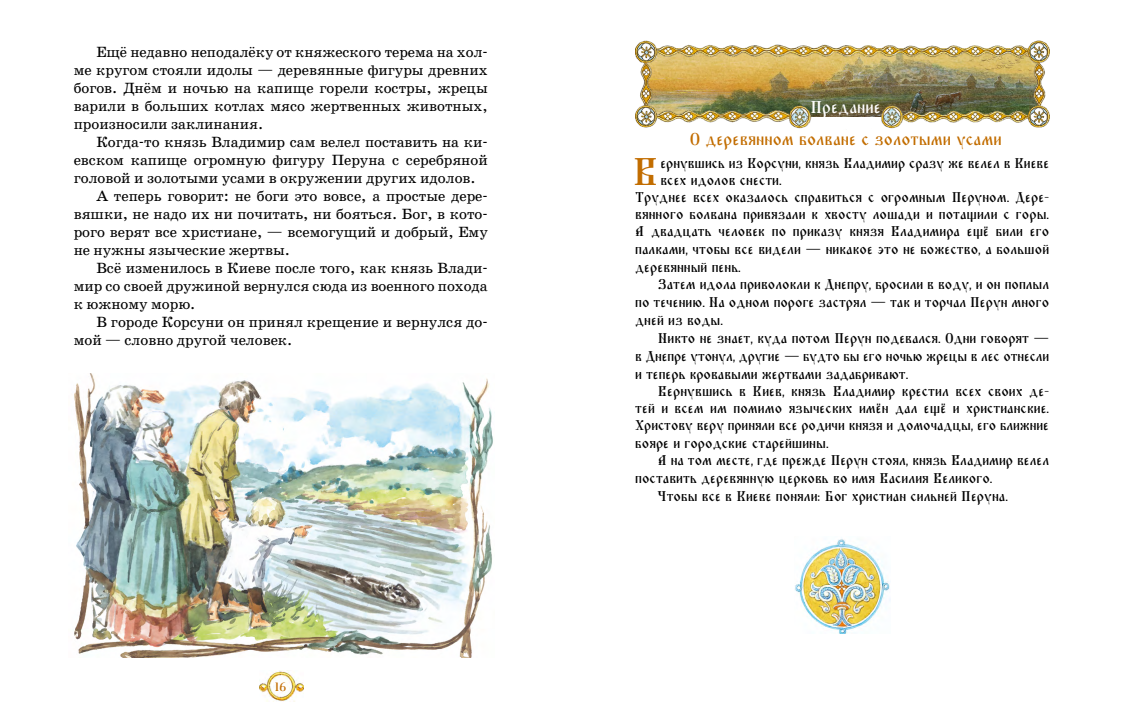
<style>
.page{position:relative;width:1123px;height:723px;background:#fff}
.page>*{position:absolute;margin:0;border:0;box-sizing:border-box;transform-origin:0 0}
._1-er_Predanie{font:38.3px "Triod Postnaja";color:#c26d00}
.Zag2{font:17px/32px "Triod Postnaja";color:#c26d00;text-align:center}
.Txt{font:15px/18px "School Book C";color:#000;text-align:justify}
.Txt-2{font:14px/18px "Triod Postnaja";color:#000;text-align:justify}
._1-er_Predanie-2{font:14px/17px "Triod Postnaja";letter-spacing:-.005em;color:#000}
.t1{font:12px "Triod Postnaja";color:#c26d00}
.s1{color:#fff}
.s2{font-family:"School Book C";font-size:15px}
</style>
<div class="page">
<img style="left:260px;top:671px;width:43px;height:31px">
<img style="left:74px;top:373px;width:419px;height:284px">
<img style="left:635px;top:40px;width:414px;height:89px">
<img style="left:794px;top:539px;width:96px;height:94px">
<p class="Txt" style="left:74px;top:43px;width:415px;text-indent:23px">Ещё недавно неподалёку от княжеского терема на хол&shy;ме кругом стояли идолы — деревянные фигуры древних богов. Днём и ночью на капище горели костры, жрецы варили в больших котлах мясо жертвенных животных, произносили заклинания.</p>
<p class="Txt" style="left:74px;top:133px;width:415px;text-indent:23px">Когда-то князь Владимир сам велел поставить на ки&shy;евском капище огромную фигуру Перуна с серебряной головой и золотыми усами в окружении других идолов.</p>
<p class="Txt" style="left:74px;top:187px;width:415px;text-indent:23px">А теперь говорит: не боги это вовсе, а простые дере&shy;вяшки, не надо их ни почитать, ни бояться. Бог, в кото&shy;рого верят все христиане, — всемогущий и добрый, Ему не нужны языческие жертвы.</p>
<p class="Txt" style="left:74px;top:259px;width:415px;text-indent:23px">Всё изменилось в Киеве после того, как князь Влади&shy;мир со своей дружиной вернулся сюда из военного похода к южному морю.</p>
<p class="Txt" style="left:74px;top:313px;width:415px;text-indent:23px">В городе Корсуни он принял крещение и вернулся до&shy;мой — словно другой человек.</p>
<p class="t1" style="left:275px;top:678px;width:13px">16</p>
<p class="Zag2" style="left:689px;top:90px;width:313px"><span class="s1">Предание<br></span>О деревянном болване с золотыми усами</p>
<p class="_1-er_Predanie" style="left:633px;top:141px;width:27px">В</p>
<p class="_1-er_Predanie-2" style="left:660px;top:153px;width:390px">ернувшись из Корсуни, князь Владимир сразу же велел в Киеве всех идолов снести.</p>
<p class="Txt-2" style="left:635px;top:187px;width:415px;line-height:17.5px">Труднее всех оказалось справиться с огромным Перуном. Дере&shy;вянного болвана привязали к хвосту лошади и потащили с горы.<br>А двадцать человек по приказу князя Владимира ещё били его палками, чтобы все видели <span class="s2">—</span> никакое это не божество, а большой деревянный пень.</p>
<p class="Txt-2" style="left:635px;top:274px;width:415px;text-indent:23px">Затем идола приволокли к Днепру, бросили в воду, и он поплыл по течению. На одном пороге застрял <span class="s2">—</span> так и торчал Перун много дней из воды.</p>
<p class="Txt-2" style="left:635px;top:328px;width:415px;text-indent:23px">Никто не знает, куда потом Перун подевался. Одни говорят <span class="s2">— </span>в Днепре утонул, другие <span class="s2">—</span> будто бы его ночью жрецы в лес отнесли и теперь кровавыми жертвами задабривают.</p>
<p class="Txt-2" style="left:635px;top:381px;width:415px;line-height:17.3px;text-indent:23px">Вернувшись в Киев, князь Владимир крестил всех своих де&shy;тей и всем им помимо языческих имён дал ещё и христианские.<br>Христову веру приняли все родичи князя и домочадцы, его ближние бояре и городские старейшины.</p>
<p class="Txt-2" style="left:635px;top:450px;width:415px;text-indent:23px">А на том месте, где прежде Перун стоял, князь Владимир велел поставить деревянную церковь во имя Василия Великого.</p>
<p class="Txt-2" style="left:658px;top:486px;width:351px">Чтобы все в Киеве поняли: Бог христиан сильней Перуна.</p>
</div>
